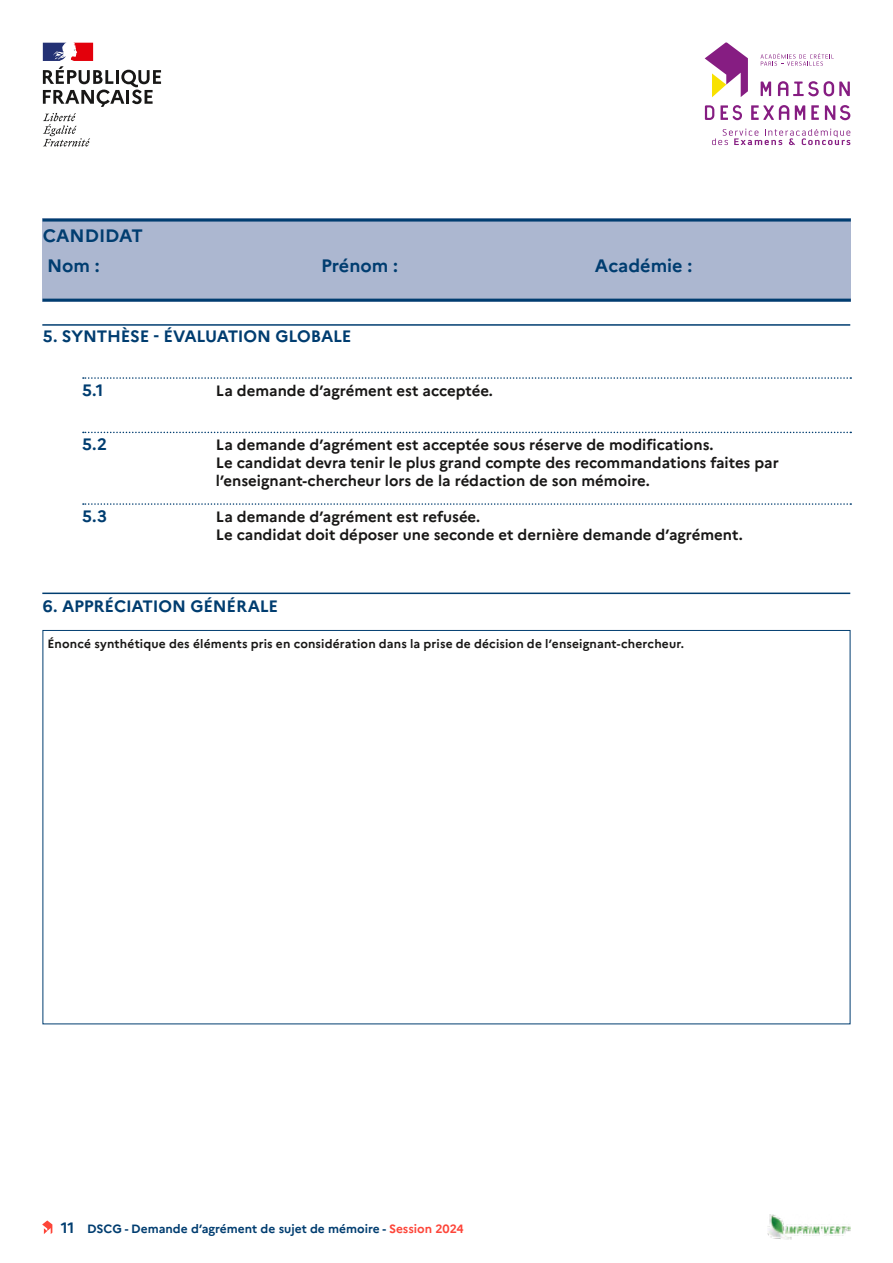
<style>
.page{position:relative;width:893px;height:1263px;background:#fff}
.page>*{position:absolute;margin:0;border:0;box-sizing:border-box;transform-origin:0 0}
.t1{font:700 18px/29.5px "Marianne";color:#003d70}
.t2{font:700 16.5px "Marianne";letter-spacing:-.01em;color:#003d70}
.t3{font:700 15px/18px "Marianne";color:#181716}
.t4{font:700 12px "Marianne";letter-spacing:.015em;color:#181716}
.t5{font:700 12px "Marianne";color:#003d70}
.s1{font-size:15px}
.s2{color:#fd4539}
</style>
<div class="page">
<div style="left:43px;top:219px;width:808px;height:83px;background:#acb7d0"></div>
<hr style="left:43px;top:219px;width:808px;height:3px;background:#003d70">
<hr style="left:43px;top:299px;width:808px;height:3px;background:#003d70">
<hr style="left:42px;top:324px;width:808px;height:2px;background:#003d70">
<hr style="left:42px;top:593px;width:808px;height:1px;background:#003d70">
<svg style="left:83px;top:377px;width:768px;height:2px"></svg>
<svg style="left:83px;top:432px;width:768px;height:1px"></svg>
<svg style="left:83px;top:503px;width:768px;height:2px"></svg>
<svg style="left:42px;top:1220px;width:10px;height:14px"></svg>
<svg style="left:43px;top:113px;width:47px;height:33px"></svg>
<svg style="left:43px;top:43px;width:118px;height:64px"></svg>
<svg style="left:712px;top:129px;width:138px;height:16px"></svg>
<svg style="left:761px;top:82px;width:10px;height:14px"></svg>
<svg style="left:778px;top:81px;width:72px;height:15px"></svg>
<svg style="left:795px;top:105px;width:10px;height:15px"></svg>
<svg style="left:825px;top:105px;width:25px;height:15px"></svg>
<svg style="left:751px;top:105px;width:38px;height:15px"></svg>
<svg style="left:811px;top:105px;width:8px;height:15px"></svg>
<svg style="left:705px;top:105px;width:9px;height:15px"></svg>
<svg style="left:720px;top:105px;width:22px;height:15px"></svg>
<svg style="left:705px;top:43px;width:43px;height:54px"></svg>
<svg style="left:760px;top:53px;width:74px;height:13px"></svg>
<img style="left:767px;top:1214px;width:83px;height:25px">
<p class="t1" style="left:43px;top:221px;width:102px">CANDIDAT<br>Nom :</p>
<p class="t1" style="left:321px;top:250px;width:79px">Prénom :</p>
<p class="t1" style="left:595px;top:250px;width:99px">Académie :</p>
<p class="t2" style="left:43px;top:326px;width:310px">5. SYNTHÈSE - ÉVALUATION GLOBALE</p>
<p class="t2" style="left:82px;top:380px;width:23px">5.1</p>
<p class="t2" style="left:82px;top:434px;width:26px">5.2</p>
<p class="t2" style="left:82px;top:506px;width:26px">5.3</p>
<p class="t3" style="left:216px;top:382px;width:279px">La demande d’agrément est acceptée.</p>
<p class="t3" style="left:216px;top:436px;width:564px">La demande d’agrément est acceptée sous réserve de modifications.<br>Le candidat devra tenir le plus grand compte des recommandations faites par l’enseignant-chercheur lors de la rédaction de son mémoire.</p>
<p class="t3" style="left:216px;top:508px;width:529px">La demande d’agrément est refusée.<br>Le candidat doit déposer une seconde et dernière demande d’agrément.</p>
<p class="t2" style="left:43px;top:596px;width:237px">6. APPRÉCIATION GÉNÉRALE</p>
<p class="t4" style="left:48px;top:636px;width:638px">Énoncé synthétique des éléments pris en considération dans la prise de décision de l’enseignant-chercheur.</p>
<p class="t5" style="left:61px;top:1222px;width:404px"><span class="s1">11</span> DSCG - Demande d’agrément de sujet de mémoire - <span class="s2">Session 2024</span></p>
</div>
